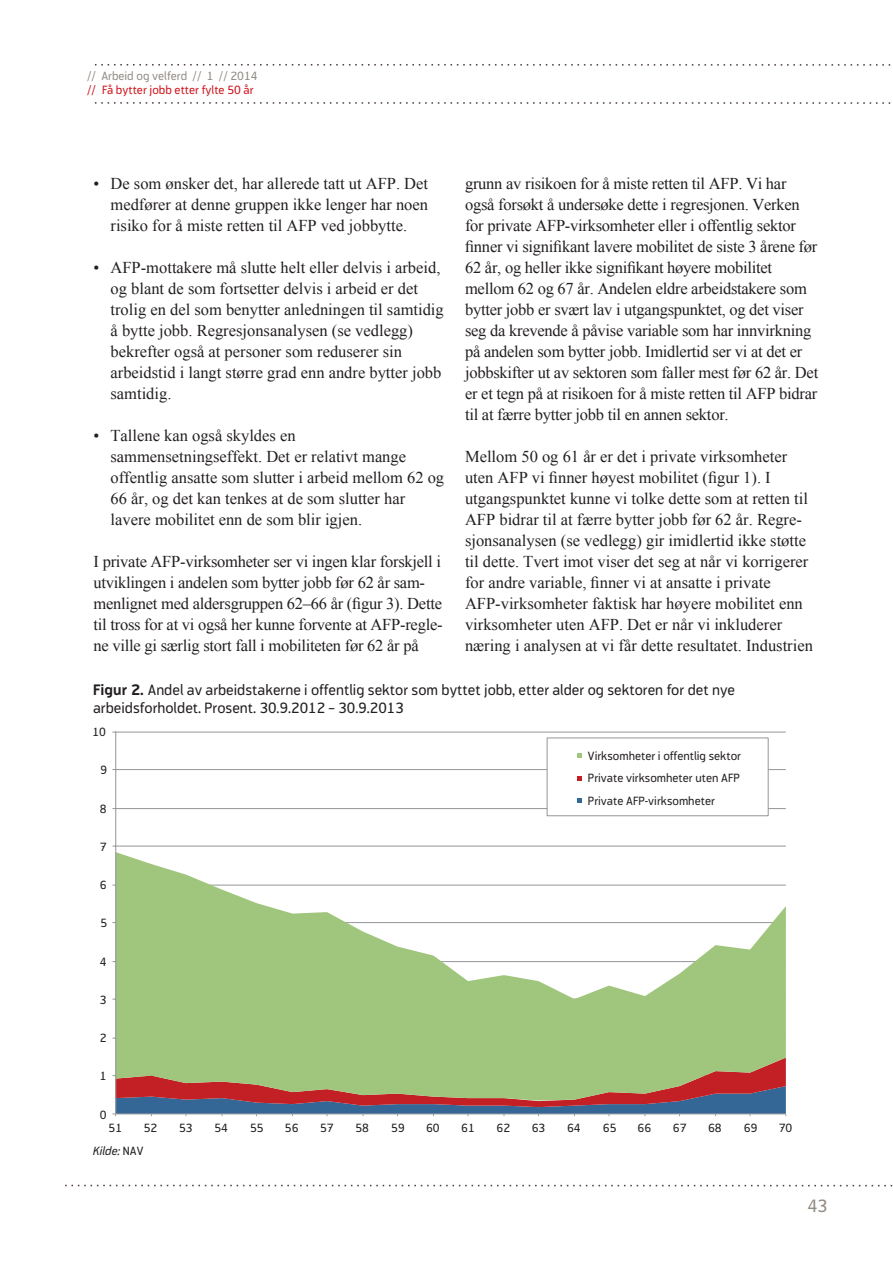
<style>
.page{position:relative;width:893px;height:1263px;background:#fff}
.page>*{position:absolute;margin:0;border:0;box-sizing:border-box;transform-origin:0 0}
.t1{font:18px "Modus";color:#948d87}
.t2{font:16.5px/21px "Times New Roman";color:#231f20}
.t3{font:15px/18px "Modus";color:#231f20}
.t4{font:12px/22.5px "Modus";color:#231f20;text-align:justify}
.t5{font:12px "Modus";color:#cd151d}
.t6{font:12px "Modus";color:#948d87}
.t7{font:italic 12px "Modus";color:#231f20}
.s1{font-weight:700}
.s2{font-style:normal}
</style>
<div class="page">
<svg style="left:94px;top:64px;width:797px;height:2px"></svg>
<svg style="left:94px;top:102px;width:797px;height:2px"></svg>
<svg style="left:65px;top:1185px;width:828px;height:1px"></svg>
<hr style="left:115px;top:846px;width:671px;height:1px;background:#939598">
<hr style="left:115px;top:808px;width:671px;height:1px;background:#939598">
<hr style="left:115px;top:769px;width:671px;height:1px;background:#939598">
<hr style="left:115px;top:732px;width:671px;height:1px;background:#939598">
<svg style="left:116px;top:852px;width:670px;height:205px;fill:#a0c67d"></svg>
<hr style="left:115px;top:731px;width:1px;height:383px;background:#939598">
<svg style="left:112px;top:1057px;width:674px;height:59px;background:#958f73"></svg>
<div style="left:547px;top:737px;width:221px;height:79px;background:#fff;border:1px solid #939598"></div>
<svg style="left:577px;top:753px;width:5px;height:5px"></svg>
<svg style="left:577px;top:776px;width:5px;height:4px"></svg>
<svg style="left:577px;top:798px;width:5px;height:5px"></svg>
<p class="t6" style="left:87px;top:69px;width:172px">// Arbeid og velferd // 1 // 2014</p>
<p class="t5" style="left:87px;top:83px;width:168px">// Få bytter jobb etter fylte 50 år</p>
<p class="t2" style="left:465px;top:173px;width:355px">grunn av risikoen for å miste retten til AFP. Vi har også forsøkt å undersøke dette i regresjonen. Verken for private AFP-virksomheter eller i offentlig sektor finner vi signifikant lavere mobilitet de siste 3 årene før 62 år, og heller ikke signifikant høyere mobilitet mellom 62 og 67 år. Andelen eldre arbeidstakere som bytter jobb er svært lav i utgangspunktet, og det viser seg da krevende å påvise variable som har innvirkning på andelen som bytter jobb. Imidlertid ser vi at det er jobbskifter ut av sektoren som faller mest før 62 år. Det er et tegn på at risikoen for å miste retten til AFP bidrar til at færre bytter jobb til en annen sektor.</p>
<p class="t2" style="left:465px;top:446px;width:349px">Mellom 50 og 61 år er det i private virksomheter uten AFP vi finner høyest mobilitet (figur 1). I utgangspunktet kunne vi tolke dette som at retten til AFP bidrar til at færre bytter jobb før 62 år. Regre&shy;sjonsanalysen (se vedlegg) gir imidlertid ikke støtte til dette. Tvert imot viser det seg at når vi korrigerer for andre variable, finner vi at ansatte i private AFP-virksomheter faktisk har høyere mobilitet enn virksomheter uten AFP. Det er når vi inkluderer næring i analysen at vi får dette resultatet. Industrien</p>
<p class="t2" style="left:111px;top:173px;width:319px;text-align:justify;text-indent:-17px">• De som ønsker det, har allerede tatt ut AFP. Det medfører at denne gruppen ikke lenger har noen risiko for å miste retten til AFP ved jobbytte.</p>
<p class="t2" style="left:111px;top:257px;width:335px;text-indent:-17px">• AFP-mottakere må slutte helt eller delvis i arbeid, og blant de som fortsetter delvis i arbeid er det trolig en del som benytter anledningen til samtidig å bytte jobb. Regresjonsanalysen (se vedlegg) bekrefter også at personer som reduserer sin arbeidstid i langt større grad enn andre bytter jobb samtidig.</p>
<p class="t2" style="left:111px;top:425px;width:335px;text-indent:-17px">• Tallene kan også skyldes en sammensetningseffekt. Det er relativt mange offentlig ansatte som slutter i arbeid mellom 62 og 66 år, og det kan tenkes at de som slutter har lavere mobilitet enn de som blir igjen.</p>
<p class="t2" style="left:94px;top:551px;width:351px">I private AFP-virksomheter ser vi ingen klar forskjell i utviklingen i andelen som bytter jobb før 62 år sam&shy;menlignet med aldersgruppen 62–66 år (figur 3). Dette til tross for at vi også her kunne forvente at AFP-regle&shy;ne ville gi særlig stort fall i mobiliteten før 62 år på</p>
<p class="t3" style="left:93px;top:681px;width:643px"><span class="s1">Figur 2.</span> Andel av arbeidstakerne i offentlig sektor som byttet jobb, etter alder og sektoren for det nye arbeidsforholdet. Prosent. 30.9.2012 – 30.9.2013</p>
<p class="t4" style="left:92px;top:721px;width:15px">10</p>
<p class="t4" style="left:101px;top:759px;width:8px">9</p>
<p class="t4" style="left:100px;top:797px;width:8px">8</p>
<p class="t4" style="left:100px;top:835px;width:8px">7</p>
<p class="t4" style="left:100px;top:874px;width:8px">6</p>
<p class="t4" style="left:101px;top:912px;width:8px">5</p>
<p class="t4" style="left:100px;top:950px;width:8px">4</p>
<p class="t4" style="left:100px;top:988px;width:8px">3</p>
<p class="t4" style="left:100px;top:1027px;width:8px">2</p>
<p class="t4" style="left:100px;top:1065px;width:8px">1</p>
<p class="t4" style="left:100px;top:1103px;width:8px">0</p>
<p class="t4" style="left:588px;top:744px;width:155px">Virksomheter i offentlig sektor Private virksomheter uten AFP Private AFP-virksomheter</p>
<p class="t4" style="left:109px;top:1116px;width:15px">51</p>
<p class="t4" style="left:144px;top:1116px;width:15px">52</p>
<p class="t4" style="left:179px;top:1116px;width:15px">53</p>
<p class="t4" style="left:214px;top:1116px;width:15px">54</p>
<p class="t4" style="left:250px;top:1116px;width:15px">55</p>
<p class="t4" style="left:285px;top:1116px;width:15px">56</p>
<p class="t4" style="left:320px;top:1116px;width:15px">57</p>
<p class="t4" style="left:355px;top:1116px;width:15px">58</p>
<p class="t4" style="left:391px;top:1116px;width:15px">59</p>
<p class="t4" style="left:426px;top:1116px;width:15px">60</p>
<p class="t4" style="left:461px;top:1116px;width:15px">61</p>
<p class="t4" style="left:497px;top:1116px;width:15px">62</p>
<p class="t4" style="left:532px;top:1116px;width:15px">63</p>
<p class="t4" style="left:567px;top:1116px;width:15px">64</p>
<p class="t4" style="left:603px;top:1116px;width:15px">65</p>
<p class="t4" style="left:638px;top:1116px;width:15px">66</p>
<p class="t4" style="left:673px;top:1116px;width:15px">67</p>
<p class="t4" style="left:708px;top:1116px;width:15px">68</p>
<p class="t4" style="left:744px;top:1116px;width:15px">69</p>
<p class="t4" style="left:779px;top:1116px;width:15px">70</p>
<p class="t7" style="left:93px;top:1144px;width:52px">Kilde: <span class="s2">NAV</span></p>
<p class="t1" style="left:807px;top:1195px;width:22px">43</p>
</div>
